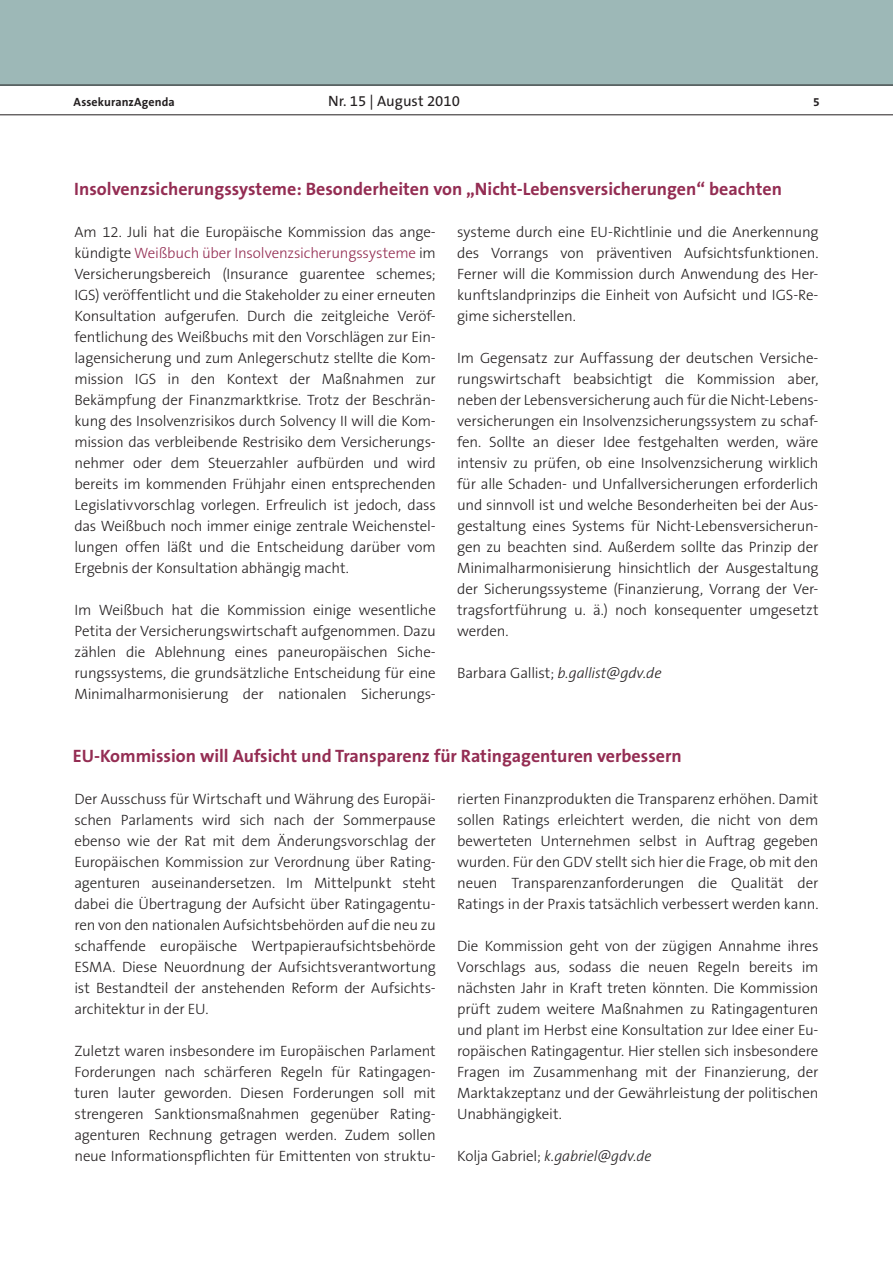
<style>
.page{position:relative;width:893px;height:1263px;background:#fff}
.page>*{position:absolute;margin:0;border:0;box-sizing:border-box;transform-origin:0 0}
.t1{font:700 18px "The Sans B7";color:#942d53}
.t2{font:300 15px/21px "The Sans B3";letter-spacing:-.01em;color:#231f20;text-align:justify}
.t3{font:italic 300 15px "The Sans B3";letter-spacing:-.01em;color:#231f20}
.t4{font:15px "The Sans B5 Plain";color:#231f20}
.t5{font:700 12px "The Sans B7";letter-spacing:.01em;color:#231f20}
.s1{color:#942d53}
.s2{font-style:normal}
</style>
<div class="page">
<div style="left:0;top:0;width:893px;height:85px;background:#9db8b7"></div>
<hr style="left:0;top:85px;width:893px;height:1px;background:#231f20">
<hr style="left:0;top:114px;width:893px;height:1px;background:#231f20">
<p class="t5" style="left:74px;top:95px;width:103px">AssekuranzAgenda</p>
<p class="t4" style="left:328px;top:93px;width:133px">Nr. 15 | August 2010</p>
<p class="t5" style="left:813px;top:95px;width:8px">5</p>
<p class="t1" style="left:74px;top:179px;width:709px">Insolvenzsicherungssysteme: Besonderheiten von „Nicht-Lebensversicherungen“ beachten</p>
<p class="t2" style="left:74px;top:222px;width:363px">Am 12. Juli hat die Europäische Kommission das ange&shy;kündigte <span class="s1">Weißbuch über Insolvenzsicherungssysteme</span> im Versicherungsbereich (Insurance guarentee schemes; IGS) veröffentlicht und die Stakeholder zu einer erneuten Konsultation aufgerufen. Durch die zeitgleiche Veröf&shy;fentlichung des Weißbuchs mit den Vorschlägen zur Ein&shy;lagensicherung und zum Anlegerschutz stellte die Kom&shy;mission IGS in den Kontext der Maßnahmen zur Bekämpfung der Finanzmarktkrise. Trotz der Beschrän&shy;kung des Insolvenzrisikos durch Solvency II will die Kom&shy;mission das verbleibende Restrisiko dem Versicherungs&shy;nehmer oder dem Steuerzahler aufbürden und wird bereits im kommenden Frühjahr einen entsprechenden Legislativvorschlag vorlegen. Erfreulich ist jedoch, dass das Weißbuch noch immer einige zentrale Weichenstel&shy;lungen offen läßt und die Entscheidung darüber vom Ergebnis der Konsultation abhängig macht.</p>
<p class="t2" style="left:74px;top:600px;width:363px">Im Weißbuch hat die Kommission einige wesentliche Petita der Versicherungswirtschaft aufgenommen. Dazu zählen die Ablehnung eines paneuropäischen Siche&shy;rungssystems, die grundsätzliche Entscheidung für eine Minimalharmonisierung der nationalen Sicherungs-</p>
<p class="t2" style="left:457px;top:222px;width:363px">systeme durch eine EU-Richtlinie und die Anerkennung des Vorrangs von präventiven Aufsichtsfunktionen.<br>Ferner will die Kommission durch Anwendung des Her&shy;kunftslandprinzips die Einheit von Aufsicht und IGS-Re&shy;gime sicherstellen.</p>
<p class="t2" style="left:457px;top:348px;width:363px">Im Gegensatz zur Auffassung der deutschen Versiche&shy;rungswirtschaft beabsichtigt die Kommission aber, neben der Lebensversicherung auch für die Nicht-Lebens&shy;versicherungen ein Insolvenzsicherungssystem zu schaf&shy;fen. Sollte an dieser Idee festgehalten werden, wäre intensiv zu prüfen, ob eine Insolvenzsicherung wirklich für alle Schaden- und Unfallversicherungen erforderlich und sinnvoll ist und welche Besonderheiten bei der Aus&shy;gestaltung eines Systems für Nicht-Lebensversicherun&shy;gen zu beachten sind. Außerdem sollte das Prinzip der Minimalharmonisierung hinsichtlich der Ausgestaltung der Sicherungssysteme (Finanzierung, Vorrang der Ver&shy;tragsfortführung u. ä.) noch konsequenter umgesetzt werden.</p>
<p class="t3" style="left:457px;top:665px;width:206px"><span class="s2">Barbara Gallist;</span> b.gallist@gdv.de</p>
<p class="t1" style="left:73px;top:747px;width:610px">EU-Kommission will Aufsicht und Transparenz für Ratingagenturen verbessern</p>
<p class="t2" style="left:74px;top:789px;width:363px">Der Ausschuss für Wirtschaft und Währung des Europäi&shy;schen Parlaments wird sich nach der Sommerpause ebenso wie der Rat mit dem Änderungsvorschlag der Europäischen Kommission zur Verordnung über Rating&shy;agenturen auseinandersetzen. Im Mittelpunkt steht dabei die Übertragung der Aufsicht über Ratingagentu&shy;ren von den nationalen Aufsichtsbehörden auf die neu zu schaffende europäische Wertpapieraufsichtsbehörde ESMA. Diese Neuordnung der Aufsichtsverantwortung ist Bestandteil der anstehenden Reform der Aufsichts&shy;architektur in der EU.</p>
<p class="t2" style="left:74px;top:1041px;width:363px">Zuletzt waren insbesondere im Europäischen Parlament Forderungen nach schärferen Regeln für Ratingagen&shy;turen lauter geworden. Diesen Forderungen soll mit strengeren Sanktionsmaßnahmen gegenüber Rating&shy;agenturen Rechnung getragen werden. Zudem sollen neue Informationspflichten für Emittenten von struktu-</p>
<p class="t2" style="left:457px;top:789px;width:363px">rierten Finanzprodukten die Transparenz erhöhen. Damit sollen Ratings erleichtert werden, die nicht von dem bewerteten Unternehmen selbst in Auftrag gegeben wurden. Für den GDV stellt sich hier die Frage, ob mit den neuen Transparenzanforderungen die Qualität der Ratings in der Praxis tatsächlich verbessert werden kann.</p>
<p class="t2" style="left:457px;top:936px;width:363px">Die Kommission geht von der zügigen Annahme ihres Vorschlags aus, sodass die neuen Regeln bereits im nächsten Jahr in Kraft treten könnten. Die Kommission prüft zudem weitere Maßnahmen zu Ratingagenturen und plant im Herbst eine Konsultation zur Idee einer Eu&shy;ropäischen Ratingagentur. Hier stellen sich insbesondere Fragen im Zusammenhang mit der Finanzierung, der Marktakzeptanz und der Gewährleistung der politischen Unabhängigkeit.</p>
<p class="t3" style="left:457px;top:1148px;width:196px"><span class="s2">Kolja Gabriel;</span> k.gabriel@gdv.de</p>
</div>
